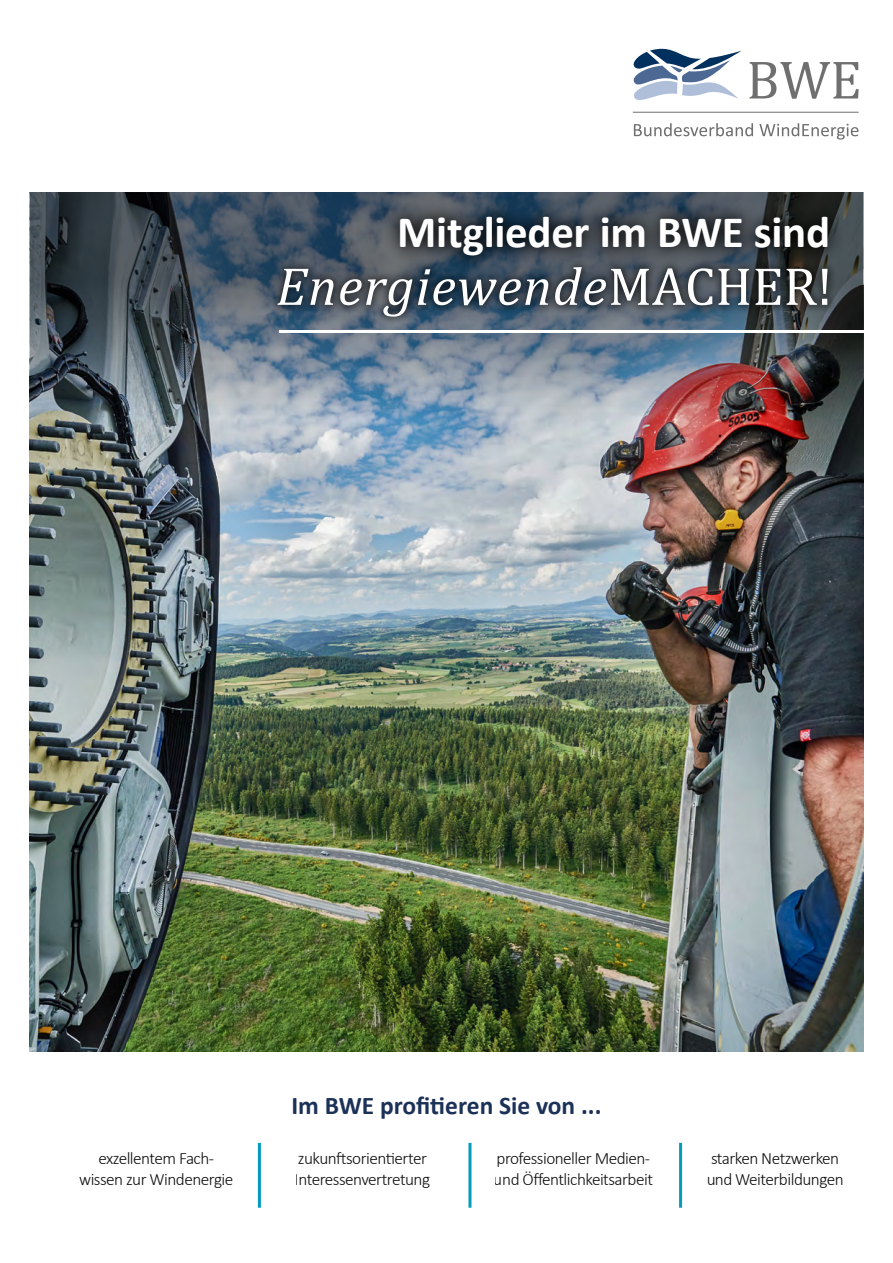
<style>
.page{position:relative;width:893px;height:1263px;background:#fff}
.page>*{position:absolute;margin:0;border:0;box-sizing:border-box;transform-origin:0 0}
.t1{font:italic 54px "Cambria";letter-spacing:.02em;color:#fff}
.t2{font:700 45px "Calibri";letter-spacing:-.01em;color:#fff}
.t3{font:700 25.5px "Calibri";color:#1c3157}
.t4{font:300 17.25px/20.7px "Calibri";letter-spacing:-.03em;color:#000}
.s1{font-style:normal}
</style>
<div class="page">
<img style="left:30px;top:192px;width:833px;height:859px">
<img style="left:31px;top:192px;width:832px;height:228px">
<hr style="left:258px;top:1143px;width:3px;height:65px;background:#009cb8">
<hr style="left:468px;top:1143px;width:3px;height:65px;background:#009cb8">
<hr style="left:679px;top:1143px;width:3px;height:65px;background:#009cb8">
<svg style="left:634px;top:123px;width:119px;height:13px"></svg>
<svg style="left:759px;top:123px;width:99px;height:16px"></svg>
<svg style="left:750px;top:62px;width:109px;height:37px"></svg>
<hr style="left:633px;top:112px;width:226px;height:1px;background:#706f6f">
<svg style="left:633px;top:49px;width:109px;height:51px"></svg>
<hr style="left:279px;top:330px;width:614px;height:3px;background:#fff">
<div style="left:268px;top:257px;width:569px;height:69px;background:#000;opacity:.75"></div>
<div style="left:382px;top:199px;width:463px;height:73px;background:#000;opacity:.75"></div>
<h2 class="t2" style="left:397px;top:200px;width:434px">Mitglieder im BWE sind</h2>
<h1 class="t1" style="left:276px;top:248px;width:558px">Energiewende<span class="s1">MACHER!</span></h1>
<h3 class="t3" style="left:291px;top:1088px;width:311px">Im BWE profitieren Sie von ...</h3>
<p class="t4" style="left:79px;top:1148px;width:156px;text-align:center">exzellentem Fach&shy;wissen zur Windenergie</p>
<p class="t4" style="left:295px;top:1148px;width:137px">zukunftsorientierter<br>Interessenvertretung</p>
<p class="t4" style="left:494px;top:1148px;width:161px">professioneller Medien&shy;und Öffentlichkeitsarbeit</p>
<p class="t4" style="left:706px;top:1148px;width:139px">starken Netzwerken und Weiterbildungen</p>
</div>
